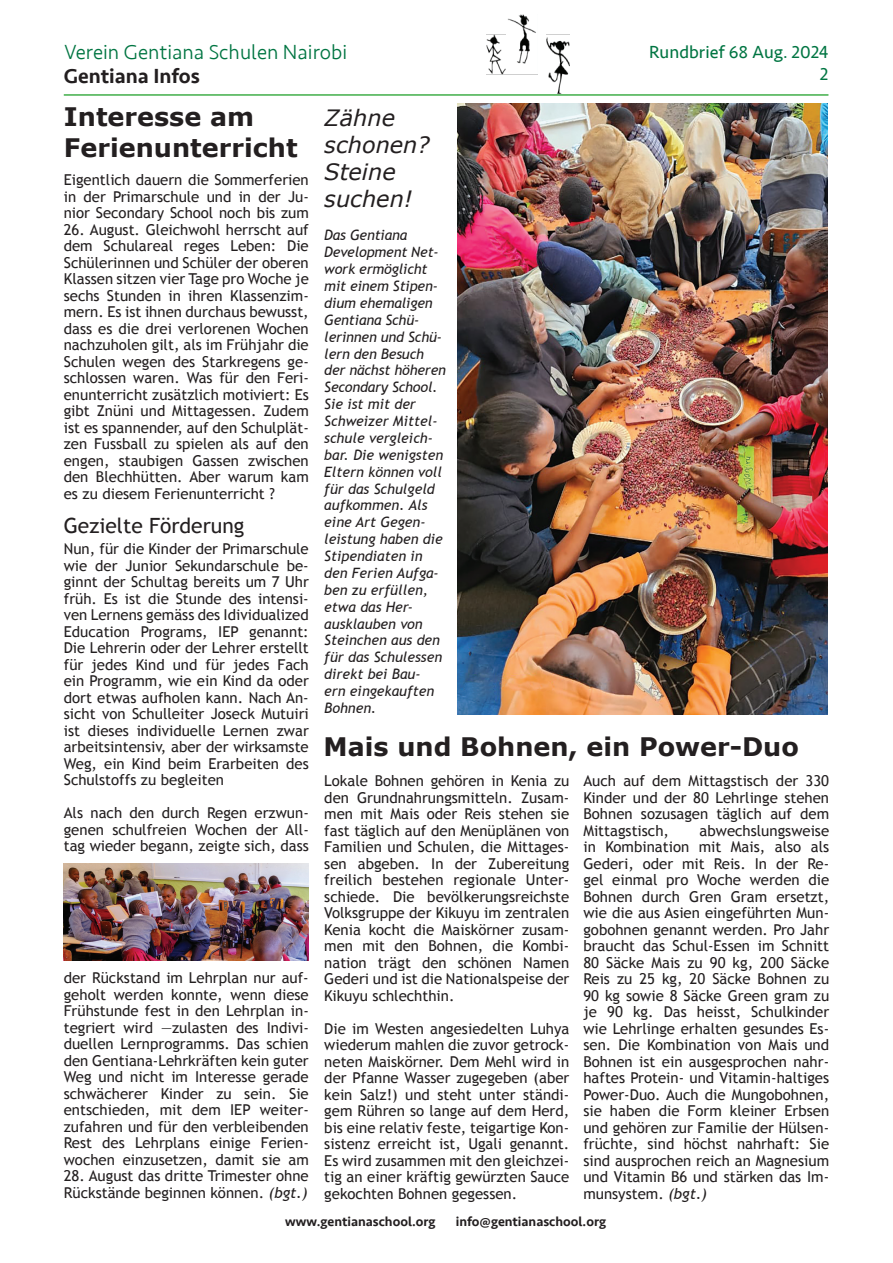
<style>
.page{position:relative;width:893px;height:1263px;background:#fff}
.page>*{position:absolute;margin:0;border:0;box-sizing:border-box;transform-origin:0 0}
.t1{font:700 25.5px/30.6px "Verdana";color:#231f20}
.t2{font:italic 22.5px/27px "Verdana";color:#231f20}
.t3{font:300 21px "Seravek";color:#007542}
.t4{font:21px "Trebuchet MS";color:#231f20}
.t5{font:500 21px "Seravek";color:#231f20}
.t6{font:18px "Seravek";color:#007542}
.t7{font:15px/16.5px "Trebuchet MS";color:#231f20;text-align:justify}
.t8{font:italic 14.25px/16.8px "Trebuchet MS";color:#231f20}
.t9{font:500 13.5px "Seravek";color:#231f20}
.s1{font-style:italic}
</style>
<div class="page">
<img style="left:486px;top:15px;width:83px;height:79px">
<hr style="left:64px;top:94px;width:764px;height:2px;background:#40ae49">
<img style="left:458px;top:103px;width:370px;height:612px">
<img style="left:63px;top:863px;width:246px;height:98px">
<h3 class="t3" style="left:64px;top:40px;width:284px">Verein Gentiana Schulen Nairobi</h3>
<p class="t6" style="left:649px;top:38px;width:181px">Rundbrief 68 Aug. 2024</p>
<h3 class="t5" style="left:64px;top:63px;width:138px">Gentiana Infos</h3>
<p class="t6" style="left:820px;top:60px;width:10px">2</p>
<h1 class="t1" style="left:64px;top:102px;width:235px">Interesse am<br>Ferienunterricht</h1>
<p class="t7" style="left:64px;top:172px;width:247px">Eigentlich dauern die Sommerferien in der Primarschule und in der Ju&shy;nior Secondary School noch bis zum</p>
<p class="t7" style="left:64px;top:222px;width:247px">26. August. Gleichwohl herrscht auf dem Schulareal reges Leben: Die Schülerinnen und Schüler der oberen Klassen sitzen vier Tage pro Woche je sechs Stunden in ihren Klassenzim&shy;mern. Es ist ihnen durchaus bewusst, dass es die drei verlorenen Wochen nachzuholen gilt, als im Frühjahr die Schulen wegen des Starkregens ge&shy;schlossen waren. Was für den Feri&shy;enunterricht zusätzlich motiviert: Es gibt Znüni und Mittagessen. Zudem ist es spannender, auf den Schulplät&shy;zen Fussball zu spielen als auf den engen, staubigen Gassen zwischen den Blechhütten. Aber warum kam es zu diesem Ferienunterricht ?</p>
<h3 class="t4" style="left:64px;top:514px;width:182px">Gezielte Förderung</h3>
<p class="t7" style="left:64px;top:541px;width:247px">Nun, für die Kinder der Primarschule wie der Junior Sekundarschule be&shy;ginnt der Schultag bereits um 7 Uhr früh. Es ist die Stunde des intensi&shy;ven Lernens gemäss des Idividualized Education Programs, IEP genannt:<br>Die Lehrerin oder der Lehrer erstellt für jedes Kind und für jedes Fach ein Programm, wie ein Kind da oder dort etwas aufholen kann. Nach An&shy;sicht von Schulleiter Joseck Mutuiri ist dieses individuelle Lernen zwar arbeitsintensiv, aber der wirksamste Weg, ein Kind beim Erarbeiten des Schulstoffs zu begleiten</p>
<p class="t7" style="left:64px;top:805px;width:247px">Als nach den durch Regen erzwun&shy;genen schulfreien Wochen der All&shy;tag wieder begann, zeigte sich, dass</p>
<p class="t7" style="left:64px;top:970px;width:247px">der Rückstand im Lehrplan nur auf&shy;geholt werden konnte, wenn diese Frühstunde fest in den Lehrplan in&shy;tegriert wird —zulasten des Indivi&shy;duellen Lernprogramms. Das schien den Gentiana-Lehrkräften kein guter Weg und nicht im Interesse gerade schwächerer Kinder zu sein. Sie entschieden, mit dem IEP weiter&shy;zufahren und für den verbleibenden Rest des Lehrplans einige Ferien&shy;wochen einzusetzen, damit sie am</p>
<p class="t7" style="left:64px;top:1168px;width:247px">28. August das dritte Trimester ohne<br>Rückstände beginnen können. <span class="s1">(bgt.)</span></p>
<h2 class="t2" style="left:324px;top:105px;width:107px">Zähne schonen?<br>Steine suchen!</h2>
<p class="t8" style="left:324px;top:227px;width:123px">Das Gentiana<br>Development Net&shy;work ermöglicht mit einem Stipen&shy;dium ehemaligen<br>Gentiana Schü&shy;lerinnen und Schü&shy;lern den Besuch der nächst höheren<br>Secondary School.<br>Sie ist mit der<br>Schweizer Mittel&shy;schule vergleich&shy;bar. Die wenigsten<br>Eltern können voll für das Schulgeld aufkommen. Als eine Art Gegen&shy;leistung haben die<br>Stipendiaten in den Ferien Aufga&shy;ben zu erfüllen, etwa das Her&shy;ausklauben von<br>Steinchen aus den für das Schulessen direkt bei Bau-<br>ern eingekauften<br>Bohnen.</p>
<h1 class="t1" style="left:324px;top:732px;width:477px">Mais und Bohnen, ein Power-Duo</h1>
<p class="t7" style="left:324px;top:773px;width:247px">Lokale Bohnen gehören in Kenia zu den Grundnahrungsmitteln. Zusam&shy;men mit Mais oder Reis stehen sie fast täglich auf den Menüplänen von Familien und Schulen, die Mittages&shy;sen abgeben. In der Zubereitung freilich bestehen regionale Unter&shy;schiede. Die bevölkerungsreichste Volksgruppe der Kikuyu im zentralen Kenia kocht die Maiskörner zusam&shy;men mit den Bohnen, die Kombi&shy;nation trägt den schönen Namen Gederi und ist die Nationalspeise der Kikuyu schlechthin.</p>
<p class="t7" style="left:324px;top:1020px;width:247px">Die im Westen angesiedelten Luhya wiederum mahlen die zuvor getrock&shy;neten Maiskörner. Dem Mehl wird in der Pfanne Wasser zugegeben (aber kein Salz!) und steht unter ständi&shy;gem Rühren so lange auf dem Herd, bis eine relativ feste, teigartige Kon&shy;sistenz erreicht ist, Ugali genannt.<br>Es wird zusammen mit den gleichzei&shy;tig an einer kräftig gewürzten Sauce gekochten Bohnen gegessen.</p>
<p class="t7" style="left:583px;top:773px;width:247px">Auch auf dem Mittagstisch der 330<br>Kinder und der 80 Lehrlinge stehen Bohnen sozusagen täglich auf dem Mittagstisch,</p>
<p class="t7" style="left:583px;top:822px;width:247px;text-indent:116px">abwechslungsweise in Kombination mit Mais, also als Gederi, oder mit Reis. In der Re&shy;gel einmal pro Woche werden die Bohnen durch Gren Gram ersetzt, wie die aus Asien eingeführten Mun&shy;gobohnen genannt werden. Pro Jahr braucht das Schul-Essen im Schnitt 80 Säcke Mais zu 90 kg, 200 Säcke Reis zu 25 kg, 20 Säcke Bohnen zu 90 kg sowie 8 Säcke Green gram zu je 90 kg. Das heisst, Schulkinder wie Lehrlinge erhalten gesundes Es&shy;sen. Die Kombination von Mais und Bohnen ist ein ausgesprochen nahr&shy;haftes Protein- und Vitamin-haltiges Power-Duo. Auch die Mungobohnen, sie haben die Form kleiner Erbsen und gehören zur Familie der Hülsen&shy;früchte, sind höchst nahrhaft: Sie sind ausprochen reich an Magnesium und Vitamin B6 und stärken das Im&shy;munsystem. <span class="s1">(bgt.)</span></p>
<p class="t9" style="left:285px;top:1213px;width:152px">www.gentianaschool.org</p>
<p class="t9" style="left:456px;top:1213px;width:152px">info@gentianaschool.org</p>
</div>
